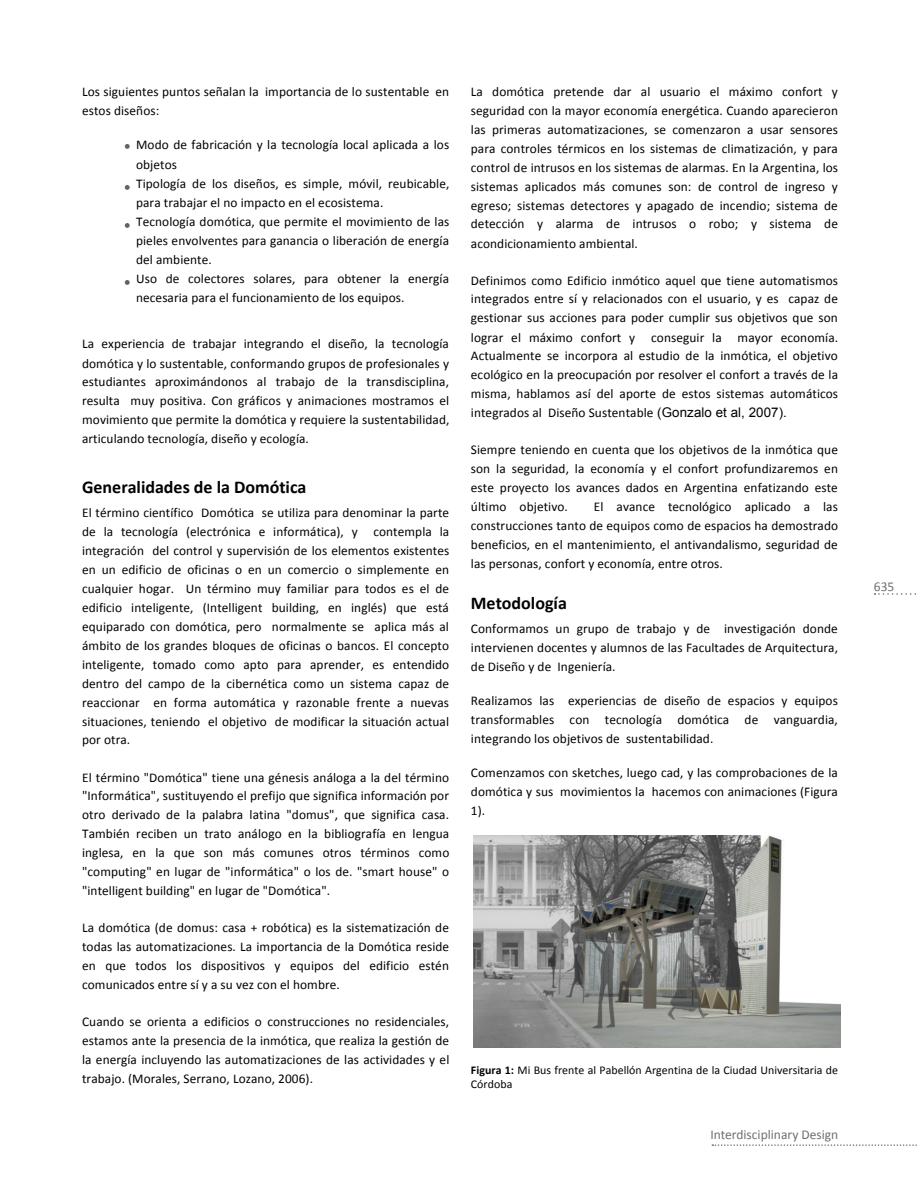
<style>
.page{position:relative;width:918px;height:1188px;background:#fff}
.page>*{position:absolute;margin:0;border:0;box-sizing:border-box;transform-origin:0 0}
.t1{font:700 18px "Calibri";color:#010203}
.t2{font:13.5px "Calibri";color:#6d6f71}
.t3{font:13.35px/18.9px "Calibri";letter-spacing:.005em;color:#010203;text-align:justify}
.t4{font:11.85px/14.7px "Calibri";letter-spacing:.005em;color:#010203}
.s1{font-family:"Arial"}
.s2{font-weight:700}
</style>
<div class="page">
<svg style="left:712px;top:1144px;width:205px;height:2px"></svg>
<svg style="left:875px;top:593px;width:41px;height:2px"></svg>
<img style="left:473px;top:836px;width:367px;height:212px">
<svg style="left:125px;top:144px;width:5px;height:5px"></svg>
<svg style="left:125px;top:185px;width:5px;height:5px"></svg>
<svg style="left:125px;top:223px;width:5px;height:5px"></svg>
<svg style="left:125px;top:280px;width:5px;height:5px"></svg>
<p class="t3" style="left:82px;top:82px;width:369px">Los siguientes puntos señalan la importancia de lo sustentable en estos diseños:</p>
<p class="t3" style="left:136px;top:136px;width:315px;text-align:left">Modo de fabricación y la tecnología local aplicada a los objetos<br>Tipología de los diseños, es simple, móvil, reubicable, para trabajar el no impacto en el ecosistema.<br>Tecnología domótica, que permite el movimiento de las pieles envolventes para ganancia o liberación de energía del ambiente.<br>Uso de colectores solares, para obtener la energía necesaria para el funcionamiento de los equipos.</p>
<p class="t3" style="left:82px;top:335px;width:369px">La experiencia de trabajar integrando el diseño, la tecnología domótica y lo sustentable, conformando grupos de profesionales y estudiantes aproximándonos al trabajo de la transdisciplina, resulta muy positiva. Con gráficos y animaciones mostramos el movimiento que permite la domótica y requiere la sustentabilidad, articulando tecnología, diseño y ecología.</p>
<p class="t1" style="left:82px;top:476px;width:226px">Generalidades de la Domótica</p>
<p class="t3" style="left:82px;top:503px;width:369px">El término científico Domótica se utiliza para denominar la parte de la tecnología (electrónica e informática), y contempla la integración del control y supervisión de los elementos existentes en un edificio de oficinas o en un comercio o simplemente en cualquier hogar. Un término muy familiar para todos es el de edificio inteligente, (Intelligent building, en inglés) que está equiparado con domótica, pero normalmente se aplica más al ámbito de los grandes bloques de oficinas o bancos. El concepto inteligente, tomado como apto para aprender, es entendido dentro del campo de la cibernética como un sistema capaz de reaccionar en forma automática y razonable frente a nuevas situaciones, teniendo el objetivo de modificar la situación actual por otra.</p>
<p class="t3" style="left:82px;top:768px;width:369px">El término "Domótica" tiene una génesis análoga a la del término "Informática", sustituyendo el prefijo que significa información por otro derivado de la palabra latina "domus", que significa casa.<br>También reciben un trato análogo en la bibliografía en lengua inglesa, en la que son más comunes otros términos como "computing" en lugar de "informática" o los de. "smart house" o "intelligent building" en lugar de "Domótica".</p>
<p class="t3" style="left:82px;top:918px;width:369px">La domótica (de domus: casa + robótica) es la sistematización de todas las automatizaciones. La importancia de la Domótica reside en que todos los dispositivos y equipos del edificio estén comunicados entre sí y a su vez con el hombre.</p>
<p class="t3" style="left:82px;top:1012px;width:369px">Cuando se orienta a edificios o construcciones no residenciales, estamos ante la presencia de la inmótica, que realiza la gestión de la energía incluyendo las automatizaciones de las actividades y el trabajo. (Morales, Serrano, Lozano, 2006).</p>
<p class="t3" style="left:471px;top:82px;width:369px">La domótica pretende dar al usuario el máximo confort y seguridad con la mayor economía energética. Cuando aparecieron las primeras automatizaciones, se comenzaron a usar sensores para controles térmicos en los sistemas de climatización, y para control de intrusos en los sistemas de alarmas. En la Argentina, los sistemas aplicados más comunes son: de control de ingreso y egreso; sistemas detectores y apagado de incendio; sistema de detección y alarma de intrusos o robo; y sistema de acondicionamiento ambiental.</p>
<p class="t3" style="left:471px;top:271px;width:369px">Definimos como Edificio inmótico aquel que tiene automatismos integrados entre sí y relacionados con el usuario, y es capaz de gestionar sus acciones para poder cumplir sus objetivos que son lograr el máximo confort y conseguir la mayor economía.<br>Actualmente se incorpora al estudio de la inmótica, el objetivo ecológico en la preocupación por resolver el confort a través de la misma, hablamos así del aporte de estos sistemas automáticos integrados al Diseño Sustentable <span class="s1">(Gonzalo et al, 2007).</span></p>
<p class="t3" style="left:471px;top:441px;width:369px">Siempre teniendo en cuenta que los objetivos de la inmótica que son la seguridad, la economía y el confort profundizaremos en este proyecto los avances dados en Argentina enfatizando este último objetivo.</p>
<p class="t3" style="left:471px;top:497px;width:369px;text-indent:123px">El avance tecnológico aplicado a las construcciones tanto de equipos como de espacios ha demostrado beneficios, en el mantenimiento, el antivandalismo, seguridad de las personas, confort y economía, entre otros.</p>
<p class="t1" style="left:471px;top:591px;width:98px">Metodología</p>
<p class="t3" style="left:471px;top:619px;width:369px">Conformamos un grupo de trabajo y de investigación donde intervienen docentes y alumnos de las Facultades de Arquitectura, de Diseño y de Ingeniería.</p>
<p class="t3" style="left:471px;top:691px;width:369px">Realizamos las experiencias de diseño de espacios y equipos transformables con tecnología domótica de vanguardia, integrando los objetivos de sustentabilidad.</p>
<p class="t3" style="left:471px;top:763px;width:369px">Comenzamos con sketches, luego cad, y las comprobaciones de la domótica y sus movimientos la hacemos con animaciones (Figura 1).</p>
<p class="t4" style="left:471px;top:1062px;width:369px"><span class="s2">Figura 1:</span> Mi Bus frente al Pabellón Argentina de la Ciudad Universitaria de<br>Córdoba</p>
<p class="t2" style="left:710px;top:1126px;width:129px">Interdisciplinary Design</p>
<p class="t2" style="left:874px;top:578px;width:22px">635</p>
</div>
